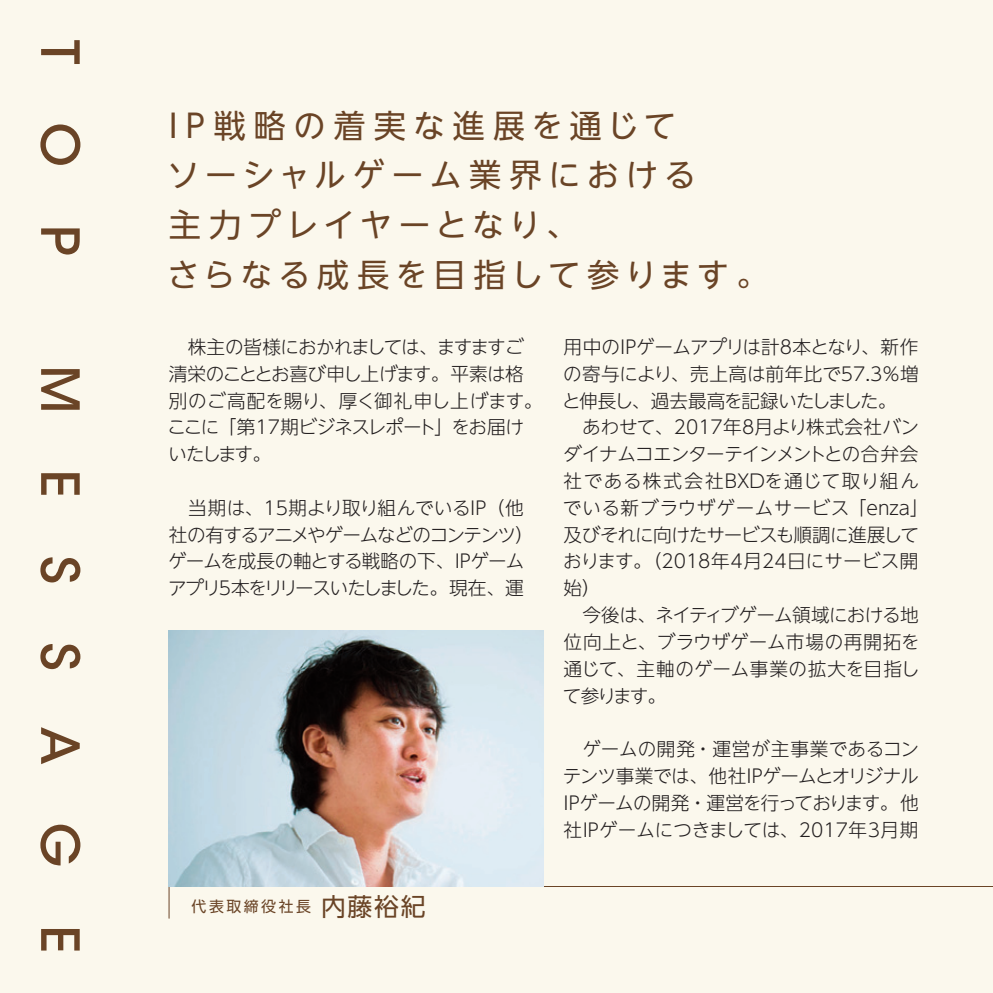
<style>
.page{position:relative;width:993px;height:993px;background:#fff}
.page>*{position:absolute;margin:0;border:0;box-sizing:border-box;transform-origin:0 0}
.t1{font:500 52.15px "ITC Avant Garde Std";letter-spacing:1.115em;color:#6a4426}
.t2{font:32.2px/49.5px "UD Shin Go NT Pro";letter-spacing:.19em;color:#6a4426}
.t3{font:300 18.55px/26.8px "UD Shin Go NT Pro";color:#231f20}
.t4{font:300 18.55px/26.8px "UD Shin Go NT Pro";letter-spacing:-.02em;color:#231f20}
.t5{font:300 18.55px/26.8px "UD Shin Go NT Pro";letter-spacing:-.06em;color:#231f20}
.t6{font:14.88px "UD Shin Go NT Pro";letter-spacing:.17em;color:#6a4426}
.s1{font-size:24.85px}
</style>
<div class="page">
<div style="left:0;top:0;width:992px;height:992px;background:#fbf8ed"></div>
<svg style="left:169px;top:885px;width:823px;height:33px"></svg>
<img style="left:169px;top:630px;width:374px;height:255px">
<h1 class="t1" style="left:92px;top:40px;width:217px;rotate:90deg">TOP</h1>
<h1 class="t1" style="left:92px;top:365px;width:589px;rotate:90deg">MESSAGE</h1>
<h2 class="t2" style="left:167px;top:100px;width:602px">IP戦略の着実な進展を通じて<br>ソーシャルゲーム業界における<br>主力プレイヤーとなり、<br>さらなる成長を目指して参ります。</h2>
<p class="t4" style="left:167px;top:333px;width:376px">　株主の皆様におかれましては、ますますご清栄のこととお喜び申し上げます。平素は格別のご高配を賜り、厚く御礼申し上げます。ここに「第17期ビジネスレポート」をお届けいたします。</p>
<p class="t5" style="left:168px;top:493px;width:367px">　当期は、15期より取り組んでいるIP（他社の有するアニメやゲームなどのコンテンツ）ゲームを成長の軸とする戦略の下、IPゲームアプリ5本をリリースいたしました。現在、運</p>
<p class="t6" style="left:191px;top:893px;width:235px">代表取締役社長 <span class="s1">内藤裕紀</span></p>
<p class="t3" style="left:562px;top:333px;width:368px">用中のIPゲームアプリは計8本となり、新作の寄与により、売上高は前年比で57.3％増と伸長し、過去最高を記録いたしました。<br>　あわせて、2017年8月より株式会社バンダイナムコエンターテインメントとの合弁会社である株式会社BXDを通じて取り組んでいる新ブラウザゲームサービス「enza」及びそれに向けたサービスも順調に進展しております。（2018年4月24日にサービス開始）<br>　今後は、ネイティブゲーム領域における地位向上と、ブラウザゲーム市場の再開拓を通じて、主軸のゲーム事業の拡大を目指して参ります。</p>
<p class="t4" style="left:562px;top:734px;width:358px;text-align:justify">　ゲームの開発・運営が主事業であるコンテンツ事業では、他社IPゲームとオリジナルIPゲームの開発・運営を行っております。他社IPゲームにつきましては、2017年3月期</p>
</div>
